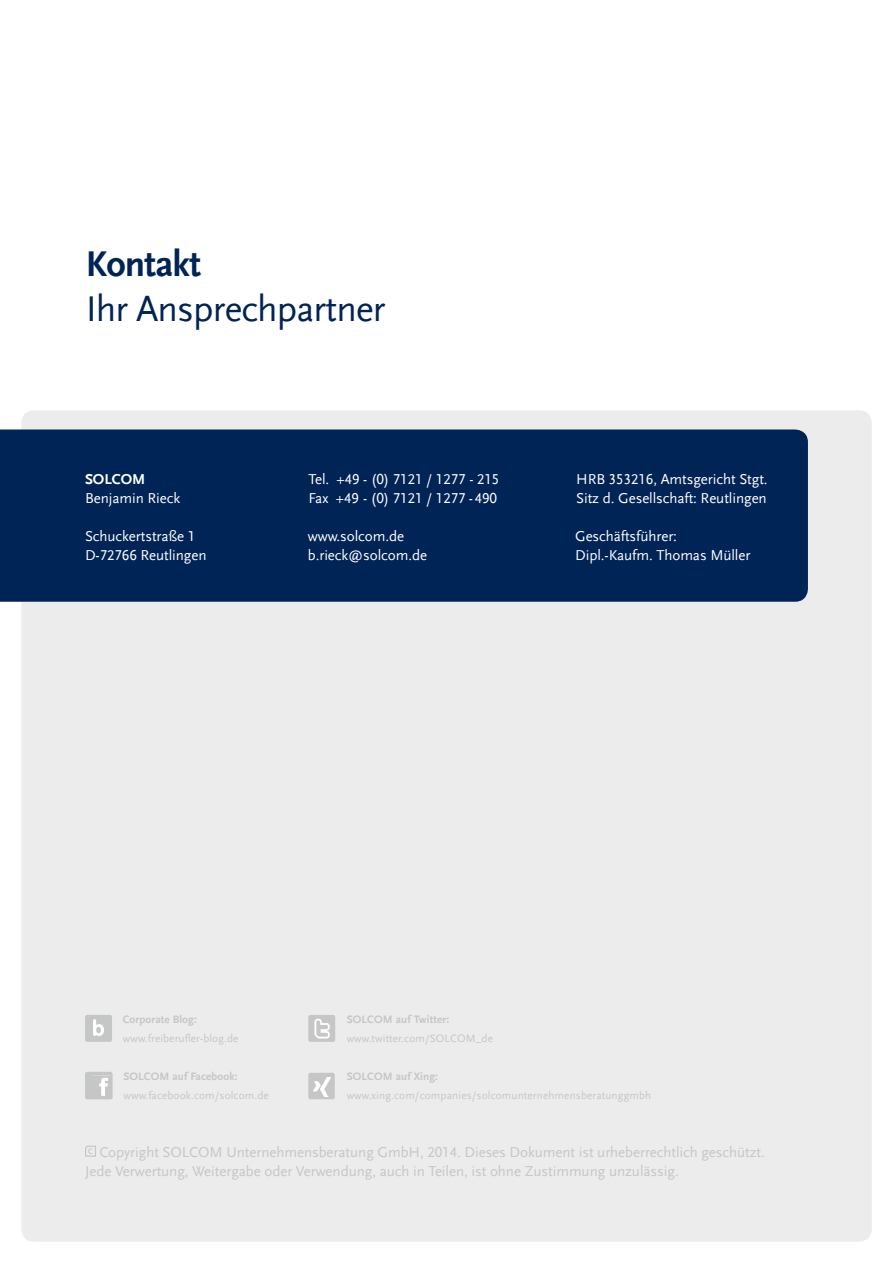
<style>
.page{position:relative;width:893px;height:1263px;background:#fff}
.page>*{position:absolute;margin:0;border:0;box-sizing:border-box;transform-origin:0 0}
.t1{font:37.5px "Scala Sans LF";letter-spacing:-.02em;color:#002455}
.t2{font:700 37.5px "Scala Sans";letter-spacing:-.02em;color:#002455}
.t3{font:15px/19.2px "Scala Sans LF";letter-spacing:-.005em;color:#fff}
.t4{font:15px/19.2px "Scala Sans LF";letter-spacing:-.005em;color:#c5c6c6}
.t5{font:700 15px "Scala Sans";letter-spacing:-.005em;color:#fff}
.t6{font:11.25px "Scala Sans LF";letter-spacing:.01em;color:#c5c6c6}
.t7{font:700 11.25px "Scala Sans";letter-spacing:.01em;color:#c5c6c6}
</style>
<div class="page">
<div style="left:21px;top:410px;width:851px;height:832px;background:#ececec;border-radius:13px"></div>
<div style="left:0;top:429px;width:808px;height:173px;background:#002455"></div>
<svg style="left:85px;top:1146px;width:11px;height:11px"></svg>
<div style="left:85px;top:1015px;width:27px;height:27px;background:#c5c6c6;border-radius:2px"></div>
<svg style="left:93px;top:1019px;width:11px;height:17px"></svg>
<div style="left:308px;top:1073px;width:27px;height:26px;background:#c5c6c6;border-radius:2px"></div>
<img style="left:314px;top:1077px;width:16px;height:19px">
<div style="left:308px;top:1015px;width:27px;height:27px;background:#c5c6c6;border-radius:2px"></div>
<img style="left:314px;top:1018px;width:16px;height:21px">
<div style="left:85px;top:1072px;width:28px;height:27px;background:#c5c6c6;border-radius:2px"></div>
<img style="left:99px;top:1077px;width:10px;height:19px">
<h1 class="t2" style="left:86px;top:242px;width:117px">Kontakt</h1>
<h1 class="t1" style="left:86px;top:288px;width:301px">Ihr Ansprechpartner</h1>
<p class="t5" style="left:85px;top:471px;width:62px">SOLCOM</p>
<p class="t3" style="left:85px;top:489px;width:97px">Benjamin Rieck</p>
<p class="t3" style="left:85px;top:527px;width:123px">Schuckertstraße 1<br>D-72766 Reutlingen</p>
<p class="t3" style="left:309px;top:470px;width:192px">Tel. +49 - (0) 7121 / 1277 - 215<br>Fax +49 - (0) 7121 / 1277 -490</p>
<p class="t3" style="left:308px;top:527px;width:121px">www.solcom.de b.rieck@solcom.de</p>
<p class="t3" style="left:576px;top:470px;width:193px">HRB 353216, Amtsgericht Stgt.<br>Sitz d. Gesellschaft: Reutlingen</p>
<p class="t3" style="left:575px;top:527px;width:177px">Geschäftsführer:<br>Dipl.-Kaufm. Thomas Müller</p>
<p class="t7" style="left:123px;top:1013px;width:75px">Corporate Blog:</p>
<p class="t6" style="left:123px;top:1032px;width:117px">www.freiberufler-blog.de</p>
<p class="t7" style="left:347px;top:1013px;width:104px">SOLCOM auf Twitter:</p>
<p class="t6" style="left:347px;top:1032px;width:148px">www.twitter.com/SOLCOM_de</p>
<p class="t7" style="left:123px;top:1070px;width:116px">SOLCOM auf Facebook:</p>
<p class="t6" style="left:123px;top:1089px;width:147px">www.facebook.com/solcom.de</p>
<p class="t7" style="left:347px;top:1070px;width:93px">SOLCOM auf Xing:</p>
<p class="t6" style="left:347px;top:1089px;width:306px">www.xing.com/companies/solcomunternehmensberatunggmbh</p>
<p class="t4" style="left:85px;top:1142px;width:681px;text-indent:15px">Copyright SOLCOM Unternehmensberatung GmbH, 2014. Dieses Dokument ist urheberrechtlich geschützt.<br>Jede Verwertung, Weitergabe oder Verwendung, auch in Teilen, ist ohne Zustimmung unzulässig.</p>
</div>
